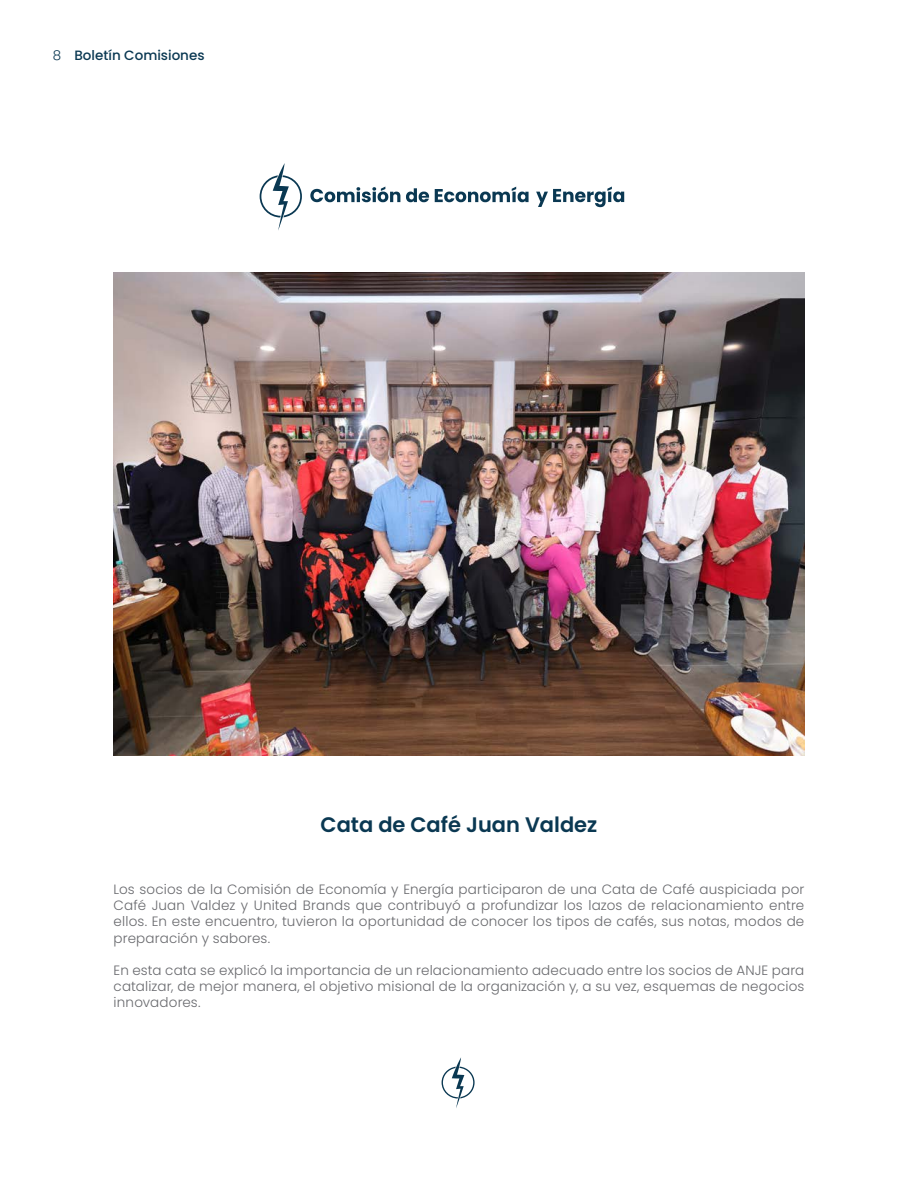
<style>
.page{position:relative;width:918px;height:1188px;background:#fff}
.page>*{position:absolute;margin:0;border:0;box-sizing:border-box;transform-origin:0 0}
.t1{font:600 21px "Poppins";color:#0a3852}
.t2{font:300 13.5px/16.2px "Poppins";letter-spacing:.01em;color:#696a6e;text-align:justify}
.t3{font:500 13.5px "Poppins";color:#0a3852}
.s1{font-weight:300}
</style>
<div class="page">
<svg style="left:310px;top:187px;width:90px;height:15px"></svg>
<svg style="left:406px;top:188px;width:23px;height:14px"></svg>
<svg style="left:435px;top:187px;width:94px;height:15px"></svg>
<svg style="left:536px;top:187px;width:88px;height:20px"></svg>
<svg style="left:260px;top:163px;width:42px;height:67px"></svg>
<svg style="left:442px;top:1057px;width:33px;height:51px"></svg>
<img style="left:114px;top:272px;width:690px;height:484px">
<p class="t3" style="left:53px;top:48px;width:153px"><span class="s1">8</span> Boletín Comisiones</p>
<h1 class="t1" style="left:321px;top:813px;width:278px">Cata de Café Juan Valdez</h1>
<p class="t2" style="left:114px;top:881px;width:692px">Los socios de la Comisión de Economía y Energía participaron de una Cata de Café auspiciada por Café Juan Valdez y United Brands que contribuyó a profundizar los lazos de relacionamiento entre ellos. En este encuentro, tuvieron la oportunidad de conocer los tipos de cafés, sus notas, modos de preparación y sabores.</p>
<p class="t2" style="left:114px;top:962px;width:692px">En esta cata se explicó la importancia de un relacionamiento adecuado entre los socios de ANJE para catalizar, de mejor manera, el objetivo misional de la organización y, a su vez, esquemas de negocios innovadores.</p>
</div>
